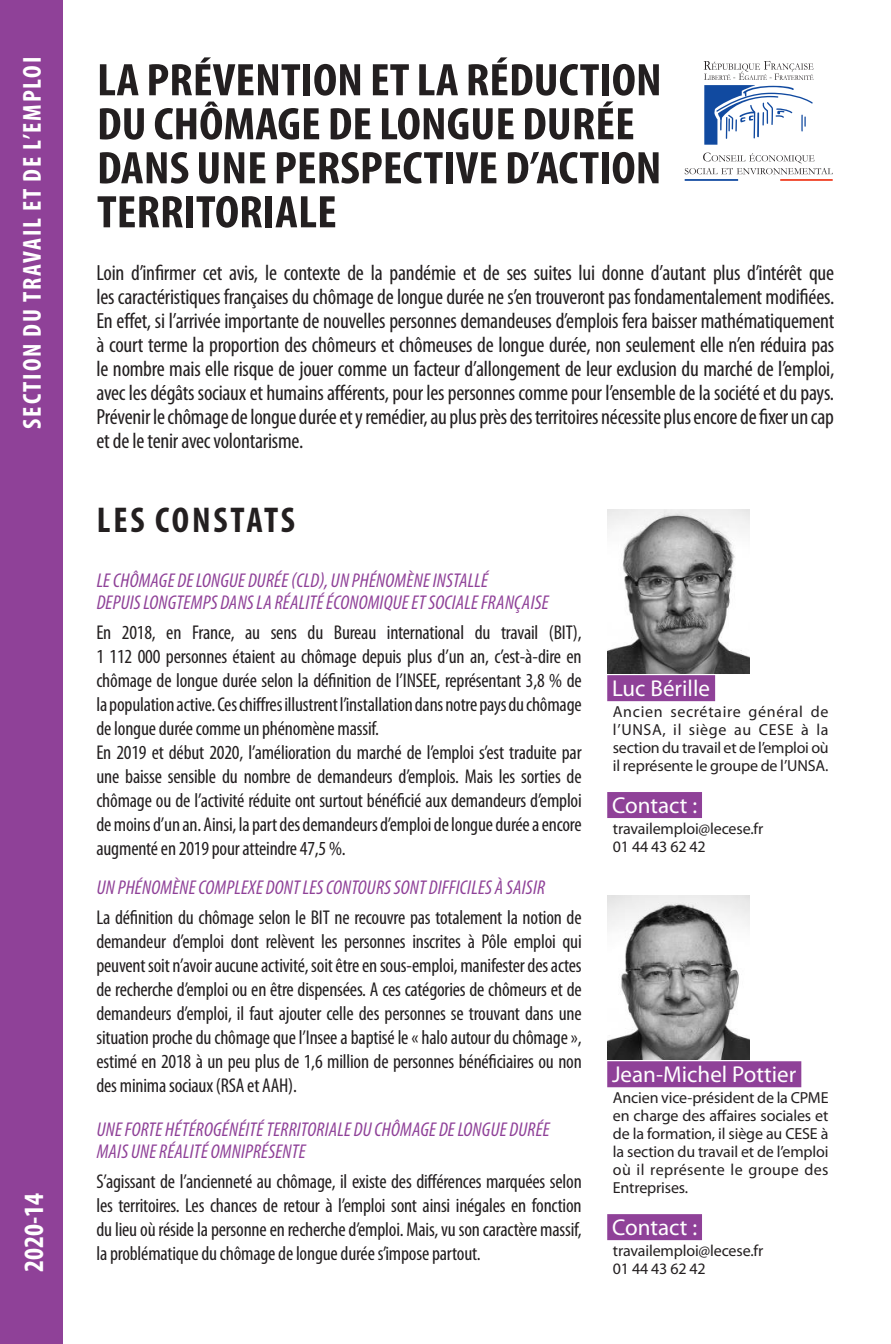
<style>
.page{position:relative;width:891px;height:1344px;background:#fff}
.page>*{position:absolute;margin:0;border:0;box-sizing:border-box;transform-origin:0 0}
.Titre_sur_4_et_5_lig{font:700 condensed 46px/44px "Myriad Pro";color:#231f20;scale:1.09 1}
.titre_avis{font:700 condensed 36px "Myriad Pro";letter-spacing:.08em;color:#231f20}
.t1{font:700 condensed 28px "Myriad Pro";color:#fff}
.denomination_section{font:700 condensed 26px "Myriad Pro";letter-spacing:.07em;color:#fff}
.rapporteur{font:23px "Myriad Pro";color:#fff}
.proposition_alinéa{font:condensed 22px/24px "Myriad Pro";letter-spacing:-.01em;color:#231f20;text-align:justify}
.constat_alinéa_sans{font:condensed 20px/24px "Myriad Pro";letter-spacing:-.01em;color:#231f20;text-align:justify}
.titre_avis-2{font:italic condensed 20px/22px "Myriad Pro";letter-spacing:.01em;color:#8f4198}
.contact_section_donn{font:16px/18px "Myriad Pro";letter-spacing:-.01em;color:#231f20;text-align:justify}
</style>
<div class="page">
<div style="left:0;top:0;width:62px;height:1344px;background:#8f4198"></div>
<hr style="left:684px;top:179px;width:53px;height:2px;background:#114aa0">
<hr style="left:779px;top:179px;width:53px;height:2px;background:#ef3e22">
<svg style="left:703px;top:61px;width:110px;height:84px"></svg>
<svg style="left:684px;top:153px;width:148px;height:21px"></svg>
<div style="left:607px;top:675px;width:107px;height:26px;background:#8f4198"></div>
<div style="left:607px;top:792px;width:94px;height:26px;background:#8f4198"></div>
<img style="left:607px;top:510px;width:142px;height:163px">
<div style="left:607px;top:1061px;width:194px;height:26px;background:#8f4198"></div>
<div style="left:607px;top:1214px;width:94px;height:26px;background:#8f4198"></div>
<img style="left:607px;top:896px;width:142px;height:163px">
<p class="denomination_section" style="left:16px;top:428px;width:373px;rotate:-90deg">SECTION DU TRAVAIL ET DE L’EMPLOI</p>
<p class="t1" style="left:16px;top:1272px;width:80px;rotate:-90deg">2020-14</p>
<p class="Titre_sur_4_et_5_lig" style="left:97px;top:57px;width:519px">LA PRÉVENTION ET LA RÉDUCTION<br>DU CHÔMAGE DE LONGUE DURÉE<br>DANS UNE PERSPECTIVE D’ACTION<br>TERRITORIALE</p>
<p class="proposition_alinéa" style="left:96px;top:261px;width:739px">Loin d’infirmer cet avis, le contexte de la pandémie et de ses suites lui donne d’autant plus d’intérêt que les caractéristiques françaises du chômage de longue durée ne s’en trouveront pas fondamentalement modifiées.<br>En effet, si l’arrivée importante de nouvelles personnes demandeuses d’emplois fera baisser mathématiquement à court terme la proportion des chômeurs et chômeuses de longue durée, non seulement elle n’en réduira pas le nombre mais elle risque de jouer comme un facteur d’allongement de leur exclusion du marché de l’emploi, avec les dégâts sociaux et humains afférents, pour les personnes comme pour l’ensemble de la société et du pays.<br>Prévenir le chômage de longue durée et y remédier, au plus près des territoires nécessite plus encore de fixer un cap et de le tenir avec volontarisme.</p>
<p class="titre_avis" style="left:97px;top:497px;width:200px">LES CONSTATS</p>
<p class="titre_avis-2" style="left:97px;top:569px;width:453px">LE CHÔMAGE DE LONGUE DURÉE (CLD), UN PHÉNOMÈNE INSTALLÉ<br>DEPUIS LONGTEMPS DANS LA RÉALITÉ ÉCONOMIQUE ET SOCIALE FRANÇAISE</p>
<p class="constat_alinéa_sans" style="left:96px;top:620px;width:486px">En 2018, en France, au sens du Bureau international du travail (BIT), 1 112 000 personnes étaient au chômage depuis plus d’un an, c’est-à-dire en chômage de longue durée selon la définition de l’INSEE, représentant 3,8 % de la population active. Ces chiffres illustrent l’installation dans notre pays du chômage de longue durée comme un phénomène massif.</p>
<p class="constat_alinéa_sans" style="left:96px;top:740px;width:486px">En 2019 et début 2020, l’amélioration du marché de l’emploi s’est traduite par une baisse sensible du nombre de demandeurs d’emplois. Mais les sorties de chômage ou de l’activité réduite ont surtout bénéficié aux demandeurs d’emploi de moins d’un an. Ainsi, la part des demandeurs d’emploi de longue durée a encore augmenté en 2019 pour atteindre 47,5 %.</p>
<p class="titre_avis-2" style="left:97px;top:876px;width:449px">UN PHÉNOMÈNE COMPLEXE DONT LES CONTOURS SONT DIFFICILES À SAISIR</p>
<p class="constat_alinéa_sans" style="left:96px;top:904px;width:486px">La définition du chômage selon le BIT ne recouvre pas totalement la notion de demandeur d’emploi dont relèvent les personnes inscrites à Pôle emploi qui peuvent soit n’avoir aucune activité, soit être en sous-emploi, manifester des actes de recherche d’emploi ou en être dispensées. A ces catégories de chômeurs et de demandeurs d’emploi, il faut ajouter celle des personnes se trouvant dans une situation proche du chômage que l’Insee a baptisé le « halo autour du chômage », estimé en 2018 à un peu plus de 1,6 million de personnes bénéficiaires ou non des minima sociaux (RSA et AAH).</p>
<p class="titre_avis-2" style="left:97px;top:1118px;width:454px">UNE FORTE HÉTÉROGÉNÉITÉ TERRITORIALE DU CHÔMAGE DE LONGUE DURÉE<br>MAIS UNE RÉALITÉ OMNIPRÉSENTE</p>
<p class="constat_alinéa_sans" style="left:96px;top:1169px;width:486px">S’agissant de l’ancienneté au chômage, il existe des différences marquées selon les territoires. Les chances de retour à l’emploi sont ainsi inégales en fonction du lieu où réside la personne en recherche d’emploi. Mais, vu son caractère massif, la problématique du chômage de longue durée s’impose partout.</p>
<p class="rapporteur" style="left:611px;top:674px;width:99px">Luc Bérille</p>
<p class="contact_section_donn" style="left:612px;top:702px;width:217px">Ancien secrétaire général de l’UNSA, il siège au CESE à la section du travail et de l’emploi où il représente le groupe de l’UNSA.</p>
<p class="rapporteur" style="left:611px;top:791px;width:86px">Contact :</p>
<p class="contact_section_donn" style="left:612px;top:819px;width:152px">travailemploi@lecese.fr</p>
<p class="contact_section_donn" style="left:612px;top:837px;width:94px">01 44 43 62 42</p>
<p class="rapporteur" style="left:611px;top:1060px;width:185px">Jean-Michel Pottier</p>
<p class="contact_section_donn" style="left:612px;top:1088px;width:217px">Ancien vice-président de la CPME en charge des affaires sociales et de la formation, il siège au CESE à la section du travail et de l’emploi où il représente le groupe des Entreprises.</p>
<p class="rapporteur" style="left:611px;top:1213px;width:86px">Contact :</p>
<p class="contact_section_donn" style="left:612px;top:1241px;width:152px">travailemploi@lecese.fr</p>
<p class="contact_section_donn" style="left:612px;top:1259px;width:94px">01 44 43 62 42</p>
</div>
